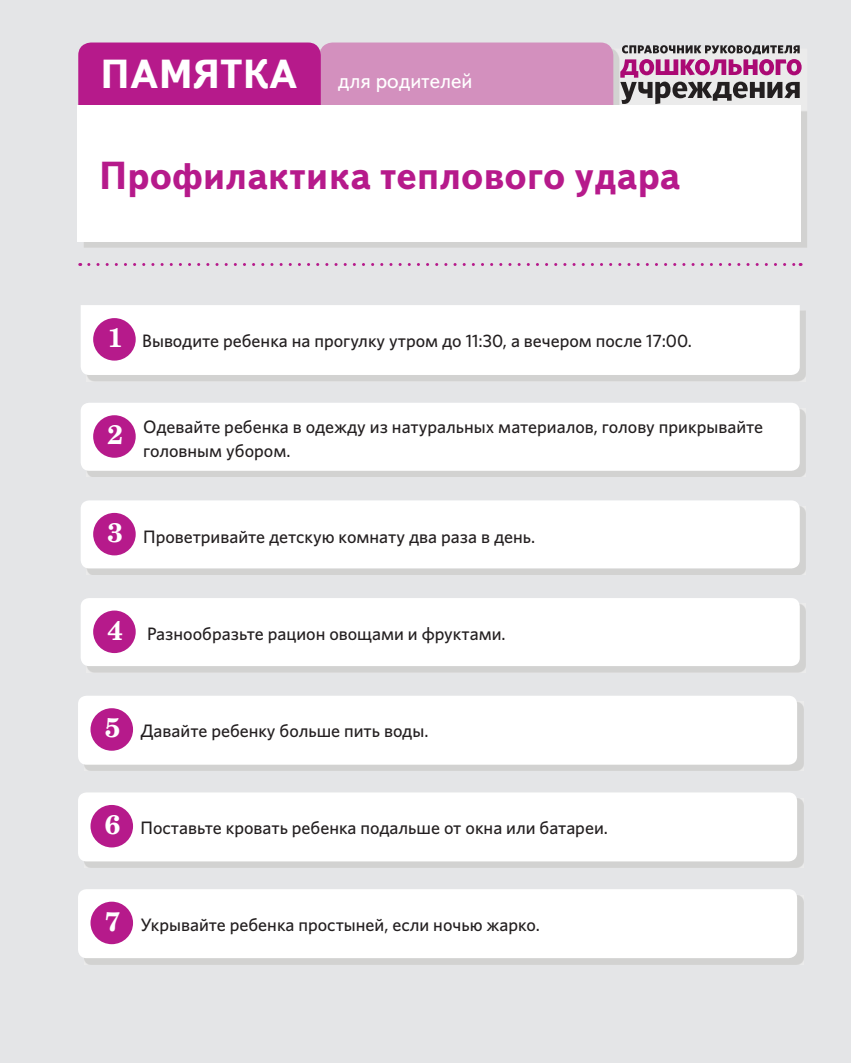
<style>
.page{position:relative;width:851px;height:1063px;background:#fff}
.page>*{position:absolute;margin:0;border:0;box-sizing:border-box;transform-origin:0 0}
.t1{font:700 39px "Text Book C";color:#b61a8b}
.t2{font:700 27px "Century Schlbk Cyr";color:#fff}
.t3{font:21px "Text Book C";color:#fff}
.t4{font:500 18px/24px "Whitney";color:#231f20}
.s1{font-weight:700;font-size:40.5px}
.s2{font-family:"Century Schlbk Cyr";font-weight:700;font-size:27px;color:#fff}
</style>
<div class="page">
<div style="left:0;top:0;width:850px;height:1063px;background:#e4e5e7"></div>
<img style="left:84px;top:49px;width:723px;height:199px">
<div style="left:320px;top:43px;width:293px;height:87px;background:#d390be;border-radius:13px"></div>
<div style="left:78px;top:43px;width:243px;height:87px;background:#b61a8b;border-radius:13px"></div>
<div style="left:78px;top:106px;width:723px;height:136px;background:#fff"></div>
<svg style="left:89px;top:263px;width:712px;height:3px"></svg>
<div style="left:87px;top:311px;width:718px;height:70px;background:#d2d2d1"></div>
<div style="left:81px;top:305px;width:718px;height:70px;background:#fff"></div>
<div style="left:93px;top:318px;width:43px;height:43px;background:#b61a8b;border-radius:50%"></div>
<div style="left:87px;top:409px;width:718px;height:68px;background:#d2d2d1"></div>
<div style="left:81px;top:403px;width:718px;height:68px;background:#fff;border-radius:9px"></div>
<div style="left:93px;top:415px;width:43px;height:43px;background:#b61a8b;border-radius:50%"></div>
<img style="left:87px;top:506px;width:718px;height:68px">
<div style="left:81px;top:500px;width:718px;height:68px;background:#fff;border-radius:9px"></div>
<div style="left:93px;top:513px;width:43px;height:42px;background:#b61a8b;border-radius:50%"></div>
<div style="left:87px;top:604px;width:718px;height:68px;background:#d2d2d1"></div>
<div style="left:81px;top:598px;width:718px;height:68px;background:#fff;border-radius:9px"></div>
<div style="left:93px;top:611px;width:43px;height:42px;background:#b61a8b;border-radius:50%"></div>
<div style="left:78px;top:696px;width:719px;height:69px;background:#fff;border-radius:9px"></div>
<div style="left:90px;top:708px;width:43px;height:43px;background:#b61a8b;border-radius:50%"></div>
<svg style="left:622px;top:45px;width:177px;height:9px"></svg>
<svg style="left:620px;top:82px;width:179px;height:22px"></svg>
<img style="left:620px;top:59px;width:181px;height:19px">
<img style="left:84px;top:798px;width:719px;height:70px">
<div style="left:78px;top:792px;width:719px;height:69px;background:#fff;border-radius:9px"></div>
<div style="left:90px;top:805px;width:43px;height:42px;background:#b61a8b;border-radius:50%"></div>
<div style="left:84px;top:895px;width:719px;height:69px;background:#d2d2d1"></div>
<div style="left:78px;top:889px;width:719px;height:69px;background:#fff;border-radius:9px"></div>
<div style="left:90px;top:902px;width:43px;height:42px;background:#b61a8b;border-radius:50%"></div>
<p class="t3" style="left:101px;top:70px;width:373px"><span class="s1">ПАМЯТКА</span> для родителей</p>
<h1 class="t1" style="left:99px;top:153px;width:583px">Профилактика теплового удара</h1>
<p class="t4" style="left:107px;top:329px;width:586px"><span class="s2">1</span> Выводите ребенка на прогулку утром до 11:30, а вечером после 17:00.</p>
<h2 class="t2" style="left:107px;top:418px;width:17px">2</h2>
<p class="t4" style="left:143px;top:414px;width:621px">Одевайте ребенка в одежду из натуральных материалов, голову прикрывайте головным убором.</p>
<p class="t4" style="left:107px;top:524px;width:429px"><span class="s2">3</span> Проветривайте детскую комнату два раза в день.</p>
<h2 class="t2" style="left:107px;top:613px;width:17px">4</h2>
<p class="t4" style="left:147px;top:622px;width:360px">Разнообразьте рацион овощами и фруктами.</p>
<p class="t4" style="left:105px;top:719px;width:325px"><span class="s2">5</span> Давайте ребенку больше пить воды.</p>
<p class="t4" style="left:105px;top:816px;width:504px"><span class="s2">6</span> Поставьте кровать ребенка подальше от окна или батареи.</p>
<p class="t4" style="left:105px;top:912px;width:436px"><span class="s2">7</span> Укрывайте ребенка простыней, если ночью жарко.</p>
</div>
